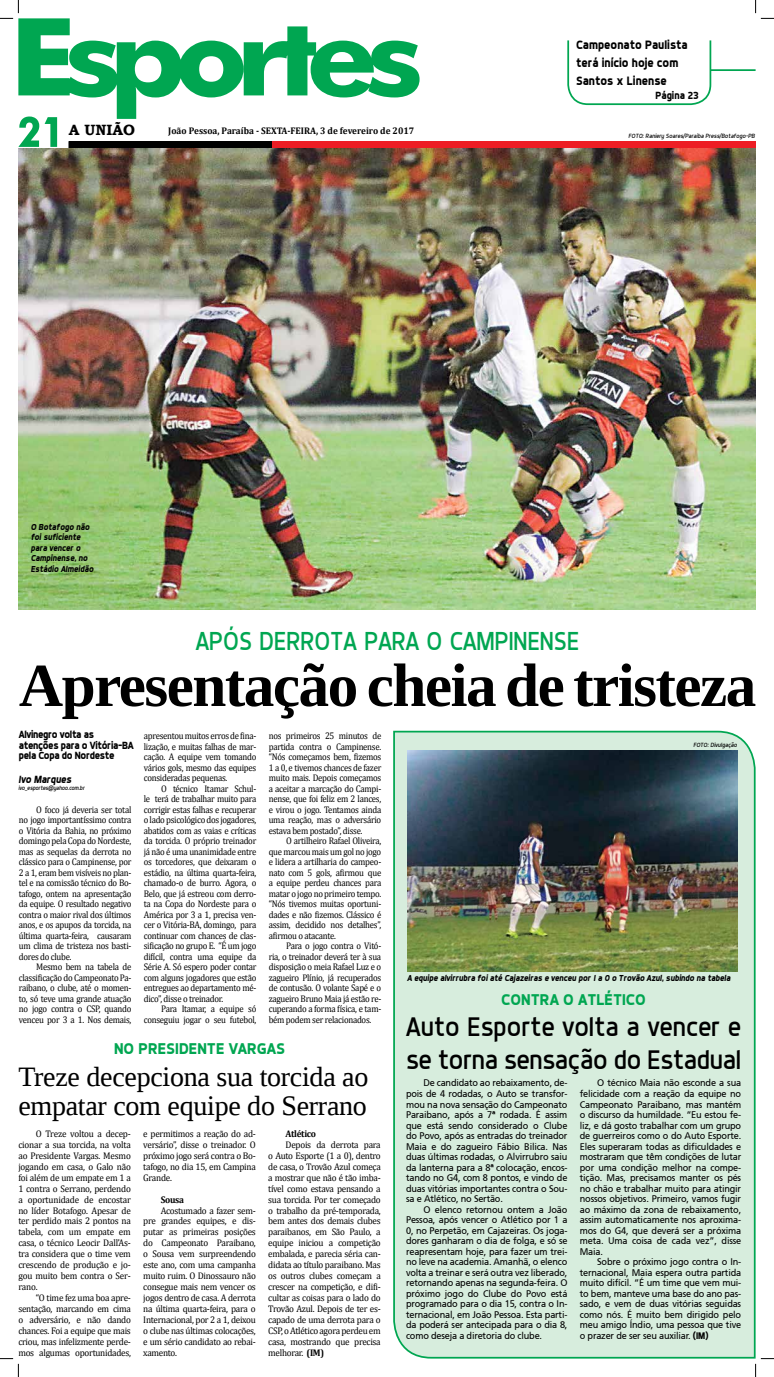
<style>
.page{position:relative;width:774px;height:1377px;background:#fff}
.page>*{position:absolute;margin:0;border:0;box-sizing:border-box;transform-origin:0 0}
.t1{font:700 61.25px "Liberation Serif";letter-spacing:-.025em;color:#000}
.t2{font:28px/29.8px "Liberation Serif";letter-spacing:-.01em;color:#000}
.t3{font:27.12px/32.6px "Dyno";color:#000}
.t4{font:26.25px "Dyno";color:#00a651;scale:.95 1}
.t5{font:700 15.75px "Dyno";color:#00a651}
.t6{font:700 14.88px "Bookman Old Style";color:#000}
.t7{font:700 12.25px/17.6px "Dyno";color:#000;scale:.95 1}
.t8{font:700 10.5px/10.5px "Dyno";letter-spacing:-.03em;color:#000;scale:.95 1}
.t9{font:italic 700 10.5px "Dyno";letter-spacing:-.01em;color:#000;scale:.95 1}
.t10{font:700 10.5px "Dyno";color:#000;scale:.95 1}
.t11{font:9.62px/10.5px "Cambria";letter-spacing:-.03em;color:#000;text-align:justify;scale:.91 1}
.t12{font:9.62px/10.5px "Frutiger";letter-spacing:-.02em;color:#000;text-align:justify;scale:.95 1}
.t13{font:9.62px/10.9px "Cambria";letter-spacing:-.03em;color:#000;text-align:justify;scale:.95 1}
.t14{font:700 9.62px "Cambria";color:#000;scale:.95 1}
.t15{font:700 9.62px "Cambria";letter-spacing:-.03em;color:#000;scale:.95 1}
.t16{font:italic 700 8.75px/10.5px "Dyno";letter-spacing:-.01em;color:#000;scale:.95 1}
.t17{font:italic 6.12px "Dyno";color:#000}
.t18{font:italic 6.12px "Dyno";color:#000;scale:.95 1}
.s1{font-family:"Dyno";font-weight:700}
.s2{font-weight:700}
</style>
<div class="page">
<div style="left:69px;top:141px;width:203px;height:8px;border:1px solid #000"></div>
<div style="left:272px;top:141px;width:483px;height:8px;background:#ed1d24"></div>
<div style="left:567px;top:20px;width:144px;height:85px;border:2px solid #00a651;border-radius:20px"></div>
<div style="left:559px;top:19px;width:162px;height:21px;background:#fff"></div>
<hr style="left:710px;top:69px;width:45px;height:2px;background:#00a651">
<img style="left:18px;top:148px;width:737px;height:461px">
<div style="left:393px;top:730px;width:362px;height:628px;background:#d7eddd"></div>
<img style="left:407px;top:750px;width:330px;height:221px">
<svg style="left:0;top:0;width:419px;height:147px"></svg>
<svg style="left:0;top:1358px;width:19px;height:18px"></svg>
<svg style="left:755px;top:0;width:18px;height:19px"></svg>
<svg style="left:754px;top:1357px;width:19px;height:19px"></svg>
<p class="t7" style="left:576px;top:36px;width:119px">Campeonato Paulista terá início hoje com<br>Santos x Linense</p>
<h3 class="t6" style="left:69px;top:120px;width:68px">A UNIÃO</h3>
<p class="t14" style="left:168px;top:124px;width:260px">João Pessoa, Paraíba - SEXTA-FEIRA, 3 de fevereiro de 2017</p>
<p class="t16" style="left:31px;top:521px;width:68px">O Botafogo não foi suficiente para vencer o<br>Campinense, no<br>Estádio Almeidão</p>
<p class="t10" style="left:655px;top:89px;width:47px">Página 23</p>
<p class="t17" style="left:628px;top:132px;width:128px">Foto: Raniery Soares/Paraíba Press/Botafogo-PB</p>
<h3 class="t4" style="left:196px;top:625px;width:405px">após derrota para o campinense</h3>
<h1 class="t1" style="left:19px;top:644px;width:738px">Apresentação cheia de tristeza</h1>
<p class="t8" style="left:19px;top:729px;width:122px">Alvinegro volta as atenções para o Vitória-BA pela Copa do Nordeste</p>
<p class="t11" style="left:144px;top:730px;width:125px">apresentou muitos erros de fina&shy;lização, e muitas falhas de mar&shy;cação. A equipe vem tomando vários gols, mesmo das equipes consideradas pequenas.</p>
<p class="t11" style="left:144px;top:783px;width:125px;text-indent:17px">O técnico Itamar Schul&shy;le terá de trabalhar muito para corrigir estas falhas e recuperar o lado psicológico dos jogadores, abatidos com as vaias e críticas da torcida. O próprio treinador já não é uma unanimidade entre os torcedores, que deixaram o estádio, na última quarta-feira, chamado-o de burro. Agora, o Belo, que já estreou com derro&shy;ta na Copa do Nordeste para o América por 3 a 1, precisa ven&shy;cer o Vitória-BA, domingo, para continuar com chances de clas&shy;sificação no grupo E. “É um jogo difícil, contra uma equipe da Série A. Só espero poder contar com alguns jogadores que estão entregues ao departamento mé&shy;dico”, disse o treinador.</p>
<p class="t11" style="left:144px;top:1003px;width:125px;text-align:right">Para Itamar, a equipe só conseguiu jogar o seu futebol,</p>
<p class="t11" style="left:269px;top:730px;width:125px">nos primeiros 25 minutos de partida contra o Campinense. “Nós começamos bem, fizemos 1 a 0, e tivemos chances de fazer muito mais. Depois começamos a aceitar a marcação do Campi&shy;nense, que foi feliz em 2 lances, e virou o jogo. Tentamos ainda uma reação, mas o adversário estava bem postado”, disse.</p>
<p class="t11" style="left:269px;top:835px;width:125px;text-indent:17px">O artilheiro Rafael Oliveira, que marcou mais um gol no jogo e lidera a artilharia do campeo&shy;nato com 5 gols, afirmou que a equipe perdeu chances para matar o jogo no primeiro tempo. “Nós tivemos muitas oportuni&shy;dades e não fizemos. Clássico é assim, decidido nos detalhes”, afirmou o atacante.</p>
<p class="t11" style="left:269px;top:940px;width:125px;text-indent:17px">Para o jogo contra o Vitó&shy;ria, o treinador deverá ter à sua disposição o meia Rafael Luz e o zagueiro Plínio, já recuperados de contusão. O volante Sapé e o zagueiro Bruno Maia já estão re&shy;cuperando a forma física, e tam&shy;bém podem ser relacionados.</p>
<p class="t17" style="left:693px;top:741px;width:45px">Foto: Divulgação</p>
<p class="t9" style="left:18px;top:772px;width:57px">Ivo Marques</p>
<p class="t18" style="left:18px;top:784px;width:71px">ivo_esportes@yahoo.com.br</p>
<p class="t11" style="left:19px;top:804px;width:125px;text-indent:17px">O foco já deveria ser total no jogo importantíssimo contra o Vitória da Bahia, no próximo domingo pela Copa do Nordeste, mas as sequelas da derrota no clássico para o Campinense, por 2 a 1, eram bem visíveis no plan&shy;tel e na comissão técnico do Bo&shy;tafogo, ontem na apresentação da equipe. O resultado negativo contra o maior rival dos últimos anos, e os apupos da torcida, na última quarta-feira, causaram um clima de tristeza nos basti&shy;dores do clube.</p>
<p class="t11" style="left:19px;top:961px;width:125px;text-indent:17px">Mesmo bem na tabela de classificação do Campeonato Pa&shy;raibano, o clube, até o momen&shy;to, só teve uma grande atuação no jogo contra o CSP, quando venceu por 3 a 1. Nos demais,</p>
<p class="t16" style="left:407px;top:971px;width:342px">A equipe alvirrubra foi até Cajazeiras e venceu por 1 a 0 o Trovão Azul, subindo na tabela</p>
<h3 class="t5" style="left:501px;top:989px;width:146px">CONTRA O ATLÉTICO</h3>
<h3 class="t3" style="left:406px;top:1010px;width:336px">Auto Esporte volta a vencer e se torna sensação do Estadual</h3>
<h3 class="t5" style="left:114px;top:1038px;width:173px">NO PRESIDENTE VARGAS</h3>
<h2 class="t2" style="left:18px;top:1060px;width:351px">Treze decepciona sua torcida ao empatar com equipe do Serrano</h2>
<p class="t12" style="left:579px;top:1077px;width:171px;text-indent:17px">O técnico Maia não esconde a sua felicidade com a reação da equipe no Campeonato Paraibano, mas mantém o discurso da humildade. “Eu estou fe&shy;liz, e dá gosto trabalhar com um grupo de guerreiros como o do Auto Esporte.<br>Eles superaram todas as dificuldades e mostraram que têm condições de lutar por uma condição melhor na compe&shy;tição. Mas, precisamos manter os pés no chão e trabalhar muito para atingir nossos objetivos. Primeiro, vamos fugir ao máximo da zona de rebaixamento, assim automaticamente nos aproxima&shy;mos do G4, que deverá ser a próxima meta. Uma coisa de cada vez”, disse Maia.</p>
<p class="t12" style="left:579px;top:1256px;width:171px;text-indent:17px">Sobre o próximo jogo contra o In&shy;ternacional, Maia espera outra partida muito difícil. “É um time que vem mui&shy;to bem, manteve uma base do ano pas&shy;sado, e vem de duas vitórias seguidas como nós. É muito bem dirigido pelo meu amigo Índio, uma pessoa que tive o prazer de ser seu auxiliar. <span class="s1">(IM)</span></p>
<p class="t12" style="left:406px;top:1077px;width:171px;text-indent:17px">De candidato ao rebaixamento, de&shy;pois de 4 rodadas, o Auto se transfor&shy;mou na nova sensação do Campeonato Paraibano, após a 7ª rodada. É assim que está sendo considerado o Clube do Povo, após as entradas do treinador Maia e do zagueiro Fábio Bilica. Nas duas últimas rodadas, o Alvirrubro saiu da lanterna para a 8ª colocação, encos&shy;tando no G4, com 8 pontos, e vindo de duas vitórias importantes contra o Sou&shy;sa e Atlético, no Sertão.</p>
<p class="t12" style="left:406px;top:1203px;width:171px;text-indent:17px">O elenco retornou ontem a João Pessoa, após vencer o Atlético por 1 a 0, no Perpetão, em Cajazeiras. Os joga&shy;dores ganharam o dia de folga, e só se reapresentam hoje, para fazer um trei&shy;no leve na academia. Amanhã, o elenco volta a treinar e será outra vez liberado, retornando apenas na segunda-feira. O próximo jogo do Clube do Povo está programado para o dia 15, contra o In&shy;ternacional, em João Pessoa. Esta parti&shy;da poderá ser antecipada para o dia 8, como deseja a diretoria do clube.</p>
<p class="t15" style="left:285px;top:1126px;width:34px">Atlético</p>
<p class="t13" style="left:268px;top:1138px;width:120px;text-indent:17px">Depois da derrota para o Auto Esporte (1 a 0), dentro de casa, o Trovão Azul começa a mostrar que não é tão imba&shy;tível como estava pensando a sua torcida. Por ter começado o trabalho da pré-temporada, bem antes dos demais clubes paraibanos, em São Paulo, a equipe iniciou a competição embalada, e parecia séria can&shy;didata ao título paraibano. Mas os outros clubes começam a crescer na competição, e difi&shy;cultar as coisas para o lado do Trovão Azul. Depois de ter es&shy;capado de uma derrota para o CSP, o Atlético agora perdeu em casa, mostrando que precisa melhorar. <span class="s2">(IM)</span></p>
<p class="t13" style="left:18px;top:1127px;width:120px;text-indent:17px">O Treze voltou a decep&shy;cionar a sua torcida, na volta ao Presidente Vargas. Mesmo jogando em casa, o Galo não foi além de um empate em 1 a 1 contra o Serrano, perdendo a oportunidade de encostar no líder Botafogo. Apesar de ter perdido mais 2 pontos na tabela, com um empate em casa, o técnico Leocir Dall’As&shy;tra considera que o time vem crescendo de produção e jo&shy;gou muito bem contra o Ser&shy;rano.</p>
<p class="t13" style="left:18px;top:1291px;width:120px;text-indent:17px">“O time fez uma boa apre&shy;sentação, marcando em cima o adversário, e não dando chances. Foi a equipe que mais criou, mas infelizmente perde&shy;mos algumas oportunidades,</p>
<p class="t13" style="left:143px;top:1127px;width:120px">e permitimos a reação do ad&shy;versário”, disse o treinador. O próximo jogo será contra o Bo&shy;tafogo, no dia 15, em Campina Grande.</p>
<p class="t14" style="left:161px;top:1192px;width:26px">Sousa</p>
<p class="t13" style="left:143px;top:1204px;width:120px;text-indent:17px">Acostumado a fazer sem&shy;pre grandes equipes, e dis&shy;putar as primeiras posições do Campeonato Paraibano, o Sousa vem surpreendendo este ano, com uma campanha muito ruim. O Dinossauro não consegue mais nem vencer os jogos dentro de casa. A derrota na última quarta-feira, para o Internacional, por 2 a 1, deixou o clube nas últimas colocações, e um sério candidato ao rebai&shy;xamento.</p>
</div>
